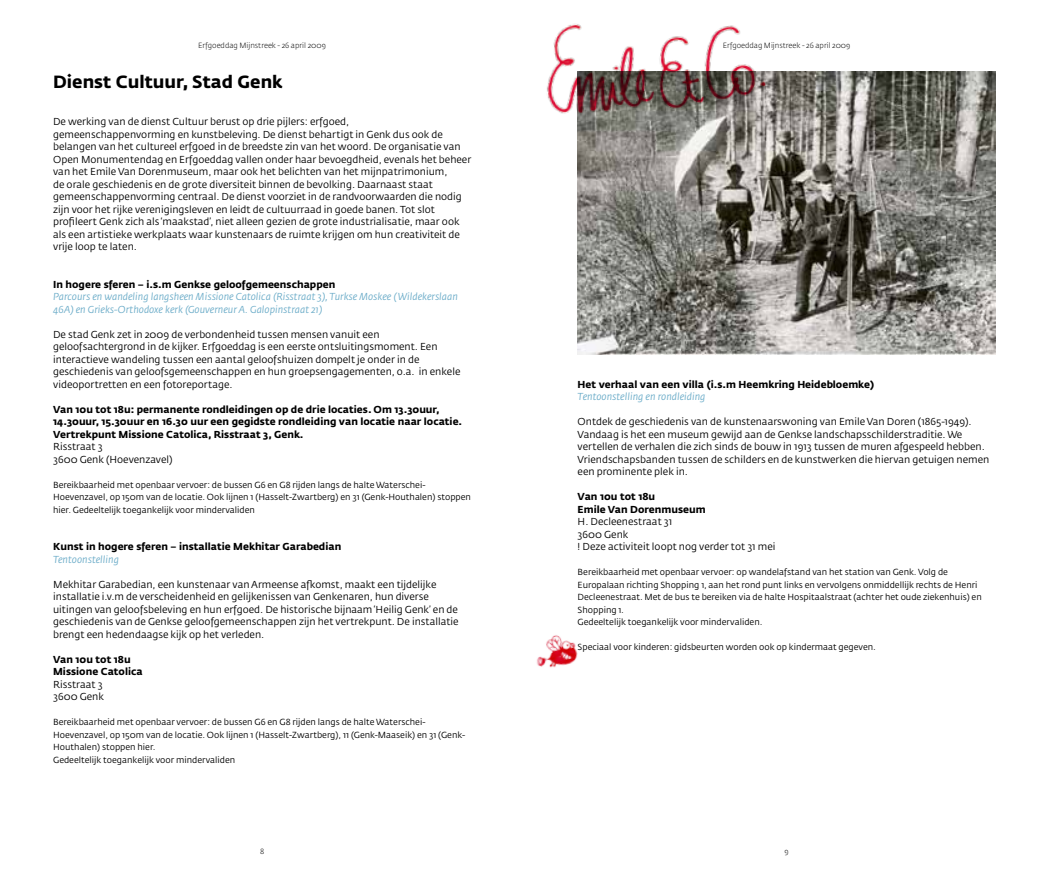
<style>
.page{position:relative;width:1049px;height:886px;background:#fff}
.page>*{position:absolute;margin:0;border:0;box-sizing:border-box;transform-origin:0 0}
.t1{font:700 17.5px "Fedra Sans Std";color:#000}
.t2{font:10px/12.5px "Fedra Sans Std";color:#000}
.t3{font:700 10px/12.5px "Fedra Sans Std";color:#000}
.t4{font:italic 10px/12.5px "Fedra Sans Std";color:#6dadc9}
.t5{font:8.75px/12.5px "Fedra Sans Std";color:#000}
.t6{font:300 7.5px "Fedra Sans Std";color:#000}
</style>
<div class="page">
<img style="left:578px;top:71px;width:418px;height:283px">
<img style="left:547px;top:24px;width:239px;height:108px">
<img style="left:536px;top:635px;width:42px;height:33px">
<p class="t6" style="left:198px;top:41px;width:129px">Erfgoeddag Mijnstreek - 26 april 2009</p>
<h1 class="t1" style="left:53px;top:70px;width:231px">Dienst Cultuur, Stad Genk</h1>
<p class="t2" style="left:53px;top:115px;width:420px">De werking van de dienst Cultuur berust op drie pijlers: erfgoed, gemeenschappenvorming en kunstbeleving. De dienst behartigt in Genk dus ook de belangen van het cultureel erfgoed in de breedste zin van het woord. De organisatie van Open Monumentendag en Erfgoeddag vallen onder haar bevoegdheid, evenals het beheer van het Emile Van Dorenmuseum, maar ook het belichten van het mijnpatrimonium,<br>de orale geschiedenis en de grote diversiteit binnen de bevolking. Daarnaast staat gemeenschappenvorming centraal. De dienst voorziet in de randvoorwaarden die nodig zijn voor het rijke verenigingsleven en leidt de cultuurraad in goede banen. Tot slot profileert Genk zich als ‘maakstad’, niet alleen gezien de grote industrialisatie, maar ook als een artistieke werkplaats waar kunstenaars de ruimte krijgen om hun creativiteit de vrije loop te laten.</p>
<p class="t3" style="left:53px;top:278px;width:284px">In hogere sferen – i.s.m Genkse geloofgemeenschappen</p>
<p class="t4" style="left:53px;top:290px;width:406px">Parcours en wandeling langsheen Missione Catolica (Risstraat 3), Turkse Moskee ( Wildekerslaan<br>46A) en Grieks-Orthodoxe kerk (Gouverneur A. Galopinstraat 21)</p>
<p class="t2" style="left:53px;top:328px;width:409px">De stad Genk zet in 2009 de verbondenheid tussen mensen vanuit een geloofsachtergrond in de kijker. Erfgoeddag is een eerste ontsluitingsmoment. Een interactieve wandeling tussen een aantal geloofshuizen dompelt je onder in de geschiedenis van geloofsgemeenschappen en hun groepsengagementen, o.a. in enkele videoportretten en een fotoreportage.</p>
<p class="t3" style="left:53px;top:403px;width:410px">Van 10u tot 18u: permanente rondleidingen op de drie locaties. Om 13.30uur,<br>14.30uur, 15.30uur en 16.30 uur een gegidste rondleiding van locatie naar locatie.<br>Vertrekpunt Missione Catolica, Risstraat 3, Genk.</p>
<p class="t2" style="left:53px;top:440px;width:121px">Risstraat 3<br>3600 Genk (Hoevenzavel)</p>
<p class="t5" style="left:53px;top:478px;width:419px">Bereikbaarheid met openbaar vervoer: de bussen G6 en G8 rijden langs de halte Waterschei-<br>Hoevenzavel, op 150m van de locatie. Ook lijnen 1 (Hasselt-Zwartberg) en 31 (Genk-Houthalen) stoppen hier. Gedeeltelijk toegankelijk voor mindervaliden</p>
<p class="t3" style="left:53px;top:540px;width:290px">Kunst in hogere sferen – installatie Mekhitar Garabedian</p>
<p class="t4" style="left:53px;top:553px;width:67px">Tentoonstelling</p>
<p class="t2" style="left:53px;top:578px;width:407px">Mekhitar Garabedian, een kunstenaar van Armeense afkomst, maakt een tijdelijke installatie i.v.m de verscheidenheid en gelijkenissen van Genkenaren, hun diverse uitingen van geloofsbeleving en hun erfgoed. De historische bijnaam ‘Heilig Genk’ en de geschiedenis van de Genkse geloofgemeenschappen zijn het vertrekpunt. De installatie brengt een hedendaagse kijk op het verleden.</p>
<p class="t3" style="left:53px;top:653px;width:91px">Van 10u tot 18u<br>Missione Catolica</p>
<p class="t2" style="left:53px;top:678px;width:52px">Risstraat 3<br>3600 Genk</p>
<p class="t5" style="left:53px;top:716px;width:413px">Bereikbaarheid met openbaar vervoer: de bussen G6 en G8 rijden langs de halte Waterschei-Hoevenzavel, op 150m van de locatie. Ook lijnen 1 (Hasselt-Zwartberg), 11 (Genk-Maaseik) en 31 (Genk-Houthalen) stoppen hier.<br>Gedeeltelijk toegankelijk voor mindervaliden</p>
<p class="t6" style="left:260px;top:846px;width:6px">8</p>
<p class="t6" style="left:723px;top:41px;width:129px">Erfgoeddag Mijnstreek - 26 april 2009</p>
<p class="t3" style="left:578px;top:378px;width:298px">Het verhaal van een villa (i.s.m Heemkring Heidebloemke)</p>
<p class="t4" style="left:578px;top:390px;width:129px">Tentoonstelling en rondleiding</p>
<p class="t2" style="left:578px;top:415px;width:413px">Ontdek de geschiedenis van de kunstenaarswoning van Emile Van Doren (1865-1949).<br>Vandaag is het een museum gewijd aan de Genkse landschapsschilderstraditie. We vertellen de verhalen die zich sinds de bouw in 1913 tussen de muren afgespeeld hebben.<br>Vriendschapsbanden tussen de schilders en de kunstwerken die hiervan getuigen nemen een prominente plek in.</p>
<p class="t3" style="left:578px;top:490px;width:130px">Van 10u tot 18u<br>Emile Van Dorenmuseum</p>
<p class="t2" style="left:578px;top:515px;width:199px">H. Decleenestraat 31<br>3600 Genk<br>! Deze activiteit loopt nog verder tot 31 mei</p>
<p class="t5" style="left:578px;top:566px;width:406px">Bereikbaarheid met openbaar vervoer: op wandelafstand van het station van Genk. Volg de Europalaan richting Shopping 1, aan het rond punt links en vervolgens onmiddellijk rechts de Henri Decleenestraat. Met de bus te bereiken via de halte Hospitaalstraat (achter het oude ziekenhuis) en Shopping 1.<br>Gedeeltelijk toegankelijk voor mindervaliden.</p>
<p class="t5" style="left:578px;top:641px;width:300px">Speciaal voor kinderen: gidsbeurten worden ook op kindermaat gegeven.</p>
<p class="t6" style="left:784px;top:846px;width:6px">9</p>
</div>
